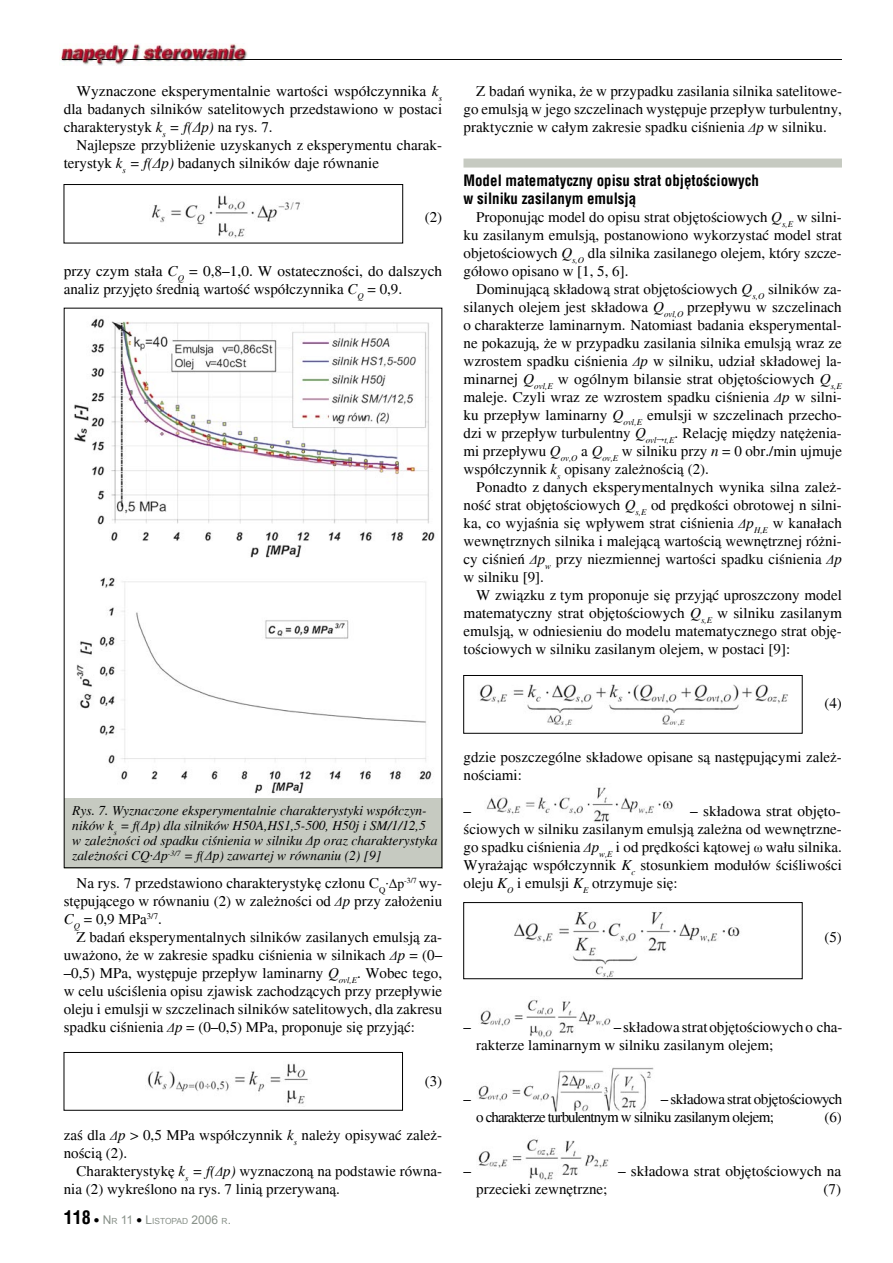
<style>
.page{position:relative;width:893px;height:1263px;background:#fff}
.page>*{position:absolute;margin:0;border:0;box-sizing:border-box;transform-origin:0 0}
.t1{font:700 18px "Switzerland Condensed";color:#000}
.tekst_główny{font:15px/18px "Times";color:#000;text-align:justify}
.tekst_główny-2{font:15px/18px "Times";letter-spacing:-.04em;color:#000}
.podtytuł_01{font:700 15px "Switzerland Condensed";color:#000}
.podpisy_pod_rysunki_fotografie{font:italic 13.5px/15px "Times";color:#000}
.t2{font:12px "Arial";color:#889189}
.s1{font-style:italic}
.s2{font-family:"Times New Roman";font-style:italic}
.s3{font-family:"Times New Roman"}
.s4{font-style:italic;font-size:13.5px}
.s5{font-family:"Times New Roman";font-size:13.5px}
.s6{font-size:13.5px}
.s7{font-family:"Times New Roman";font-style:italic;font-size:13.5px}
.s8{color:#000}
.s9{font-size:8.4px}
</style>
<div class="page">
<img style="left:60px;top:43px;width:188px;height:22px">
<svg style="left:62px;top:59px;width:20px;height:1px"></svg>
<svg style="left:88px;top:59px;width:28px;height:1px"></svg>
<hr style="left:123px;top:59px;width:719px;height:1px;background:#000">
<div style="left:463px;top:159px;width:379px;height:9px;background:#c6cac1"></div>
<img style="left:486px;top:787px;width:187px;height:35px">
<img style="left:480px;top:999px;width:131px;height:39px">
<img style="left:478px;top:1067px;width:176px;height:46px">
<img style="left:478px;top:1139px;width:131px;height:42px">
<img style="left:151px;top:195px;width:149px;height:43px">
<div style="left:64px;top:184px;width:339px;height:59px;border:1px solid #000"></div>
<img style="left:74px;top:318px;width:361px;height:240px">
<img style="left:76px;top:577px;width:356px;height:217px">
<div style="left:64px;top:798px;width:378px;height:70px;background:#c6cac1"></div>
<img style="left:147px;top:1063px;width:161px;height:41px">
<div style="left:64px;top:1052px;width:339px;height:58px;border:1px solid #000"></div>
<img style="left:479px;top:684px;width:309px;height:42px">
<div style="left:463px;top:675px;width:339px;height:58px;border:1px solid #000"></div>
<img style="left:512px;top:912px;width:230px;height:68px">
<div style="left:463px;top:902px;width:339px;height:77px;border:1px solid #000"></div>
<p class="tekst_główny" style="left:64px;top:82px;width:380px;text-indent:13px">Wyznaczone eksperymentalnie wartości współczynnika <span class="s1">k</span><sub>s </sub>dla badanych silników satelitowych przedstawiono w postaci charakterystyk <span class="s1">k</span><sub>s</sub> <span class="s1">= f(</span><span class="s2">Δ</span><span class="s1">p)</span> na rys. 7.</p>
<p class="tekst_główny" style="left:64px;top:136px;width:380px;text-indent:13px">Najlepsze przybliżenie uzyskanych z eksperymentu charak&shy;terystyk <span class="s1">k</span><sub>s</sub> <span class="s1">= f(</span><span class="s2">Δ</span><span class="s1">p)</span> badanych silników daje równanie</p>
<p class="tekst_główny" style="left:425px;top:208px;width:19px">(2)</p>
<p class="tekst_główny" style="left:64px;top:262px;width:380px">przy czym stała <span class="s1">C</span><sub>Q</sub> = 0,8–1,0. W ostateczności, do dalszych analiz przyjęto średnią wartość współczynnika <span class="s1">C</span><sub>Q</sub> = 0,9.</p>
<p class="podpisy_pod_rysunki_fotografie" style="left:72px;top:803px;width:367px">Rys. 7. Wyznaczone eksperymentalnie charakterystyki współczyn&shy;ników k<sub>s</sub> = f(<span class="s3">Δ</span>p) dla silników H50A,HS1,5-500, H50j i SM/1/12,5 w zależności od spadku ciśnienia w silniku <span class="s3">Δ</span>p oraz charakterystyka zależności CQ·<span class="s3">Δ</span>p<sup>-3/7</sup> = f(<span class="s3">Δ</span>p) zawartej w równaniu (2) [9]</p>
<p class="tekst_główny" style="left:64px;top:874px;width:380px;text-indent:13px">Na rys. 7 przedstawiono charakterystykę członu C<sub>Q</sub><span class="s4">·</span><span class="s5">Δ</span><span class="s6">p</span><sup>-3/7</sup> wy&shy;stępującego w równaniu (2) w zależności od <span class="s7">Δ</span><span class="s1">p</span> przy założeniu <span class="s1">C</span><sub>Q</sub> = 0,9 MPa<sup>3/7</sup>.</p>
<p class="tekst_główny" style="left:64px;top:928px;width:380px;text-indent:13px">Z badań eksperymentalnych silników zasilanych emulsją za&shy;uważono, że w zakresie spadku ciśnienia w silnikach <span class="s7">Δ</span><span class="s1">p</span> = (0– –0,5) MPa, występuje przepływ laminarny <span class="s1">Q</span><sub>ovl,E</sub>. Wobec tego, w celu uściślenia opisu zjawisk zachodzących przy przepływie oleju i emulsji w szczelinach silników satelitowych, dla zakresu spadku ciśnienia <span class="s7">Δ</span><span class="s1">p</span> = (0–0,5) MPa, proponuje się przyjąć:</p>
<p class="tekst_główny" style="left:425px;top:1072px;width:19px">(3)</p>
<p class="tekst_główny" style="left:64px;top:1126px;width:380px">zaś dla <span class="s7">Δ</span><span class="s1">p</span> &gt; 0,5 MPa współczynnik <span class="s1">k</span><sub>s</sub> należy opisywać zależ&shy;nością (2).</p>
<p class="tekst_główny" style="left:64px;top:1162px;width:380px;text-indent:13px">Charakterystykę <span class="s1">k</span><sub>s</sub> <span class="s1">= f(</span><span class="s7">Δ</span><span class="s1">p)</span> wyznaczoną na podstawie równa&shy;nia (2) wykreślono na rys. 7 linią przerywaną.</p>
<p class="t1" style="left:64px;top:1207px;width:28px">118</p>
<p class="t2" style="left:94px;top:1212px;width:139px"><span class="s8">●</span> N<span class="s9">R</span> 11 <span class="s8">●</span> L<span class="s9">ISTOPAD</span> 2006 <span class="s9">R</span>.</p>
<p class="tekst_główny" style="left:463px;top:82px;width:380px;text-indent:13px">Z badań wynika, że w przypadku zasilania silnika satelitowe&shy;go emulsją w jego szczelinach występuje przepływ turbulentny, praktycznie w całym zakresie spadku ciśnienia <span class="s7">Δ</span><span class="s1">p</span> w silniku.</p>
<p class="podtytuł_01" style="left:463px;top:171px;width:297px">Model matematyczny opisu strat objętościowych</p>
<p class="podtytuł_01" style="left:463px;top:189px;width:174px">w silniku zasilanym emulsją</p>
<p class="tekst_główny" style="left:463px;top:208px;width:380px;text-indent:13px">Proponując model do opisu strat objętościowych <span class="s1">Q</span><sub>s,E</sub> w silni&shy;ku zasilanym emulsją, postanowiono wykorzystać model strat objetościowych <span class="s1">Q</span><sub>s,O</sub> dla silnika zasilanego olejem, który szcze&shy;gółowo opisano w [1, 5, 6].</p>
<p class="tekst_główny" style="left:463px;top:280px;width:380px;text-indent:13px">Dominującą składową strat objętościowych <span class="s1">Q</span><sub>s,O</sub> silników za&shy;silanych olejem jest składowa <span class="s1">Q</span><sub>ovl,O</sub> przepływu w szczelinach o charakterze laminarnym. Natomiast badania eksperymental&shy;ne pokazują, że w przypadku zasilania silnika emulsją wraz ze wzrostem spadku ciśnienia <span class="s7">Δ</span><span class="s1">p</span> w silniku, udział składowej la&shy;minarnej <span class="s1">Q</span><sub>ovl,E</sub> w ogólnym bilansie strat objętościowych <span class="s1">Q</span><sub>s,E </sub>maleje. Czyli wraz ze wzrostem spadku ciśnienia <span class="s7">Δ</span><span class="s1">p</span> w silni&shy;ku przepływ laminarny <span class="s1">Q</span><sub>ovl,E</sub> emulsji w szczelinach przecho&shy;dzi w przepływ turbulentny <span class="s1">Q</span><sub>ovl</sub><sub>→</sub><sub>t,E</sub>. Relację między natężenia&shy;mi przepływu <span class="s1">Q</span><sub>ov,O</sub> a <span class="s1">Q</span><sub>ov,E</sub> w silniku przy <span class="s1">n</span> = 0 obr./min ujmuje współczynnik <span class="s1">k</span><sub>s</sub> opisany zależnością (2).</p>
<p class="tekst_główny" style="left:463px;top:478px;width:380px;text-indent:13px">Ponadto z danych eksperymentalnych wynika silna zależ&shy;ność strat objętościowych <span class="s1">Q</span><sub>s,E</sub> od prędkości obrotowej n silni&shy;ka, co wyjaśnia się wpływem strat ciśnienia <span class="s7">Δ</span><span class="s1">p</span><sub>H,E</sub> w kanałach wewnętrznych silnika i malejącą wartością wewnętrznej różni&shy;cy ciśnień <span class="s7">Δ</span><span class="s1">p</span><sub>w</sub> przy niezmiennej wartości spadku ciśnienia <span class="s7">Δ</span><span class="s1">p </span>w silniku [9].</p>
<p class="tekst_główny" style="left:463px;top:586px;width:380px;text-indent:13px">W związku z tym proponuje się przyjąć uproszczony model matematyczny strat objętościowych <span class="s1">Q</span><sub>s,E</sub> w silniku zasilanym emulsją, w odniesieniu do modelu matematycznego strat obję&shy;tościowych w silniku zasilanym olejem, w postaci [9]:</p>
<p class="tekst_główny" style="left:824px;top:694px;width:19px">(4)</p>
<p class="tekst_główny" style="left:463px;top:748px;width:380px">gdzie poszczególne składowe opisane są następującymi zależ&shy;nościami:</p>
<p class="tekst_główny" style="left:463px;top:802px;width:9px">–</p>
<p class="tekst_główny" style="left:463px;top:802px;width:380px;text-indent:227px">– składowa strat objęto&shy;ściowych w silniku zasilanym emulsją zależna od wewnętrzne&shy;go spadku ciśnienia <span class="s7">Δ</span><span class="s1">p</span><sub>w,E</sub> i od prędkości kątowej <span class="s5">ω</span> wału silnika.<br>Wyrażając współczynnik <span class="s1">K</span><sub>c</sub> stosunkiem modułów ściśliwości oleju <span class="s1">K</span><sub>O</sub> i emulsji <span class="s1">K</span><sub>E</sub> otrzymuje się:</p>
<p class="tekst_główny" style="left:824px;top:928px;width:19px">(5)</p>
<p class="tekst_główny" style="left:463px;top:1018px;width:9px">–</p>
<p class="tekst_główny" style="left:476px;top:1018px;width:368px;text-indent:137px">– składowa strat objętościowych o cha&shy;rakterze laminarnym w silniku zasilanym olejem;</p>
<p class="tekst_główny" style="left:463px;top:1090px;width:9px">–</p>
<p class="tekst_główny-2" style="left:476px;top:1090px;width:367px;text-indent:185px">– składowa strat objętościowych o charakterze turbulentnym w silniku zasilanym olejem;</p>
<p class="tekst_główny" style="left:824px;top:1108px;width:19px">(6)</p>
<p class="tekst_główny" style="left:463px;top:1162px;width:9px">–</p>
<p class="tekst_główny" style="left:618px;top:1162px;width:225px">– składowa strat objętościowych na</p>
<p class="tekst_główny" style="left:476px;top:1180px;width:133px">przecieki zewnętrzne;</p>
<p class="tekst_główny" style="left:823px;top:1180px;width:19px">(7)</p>
</div>
